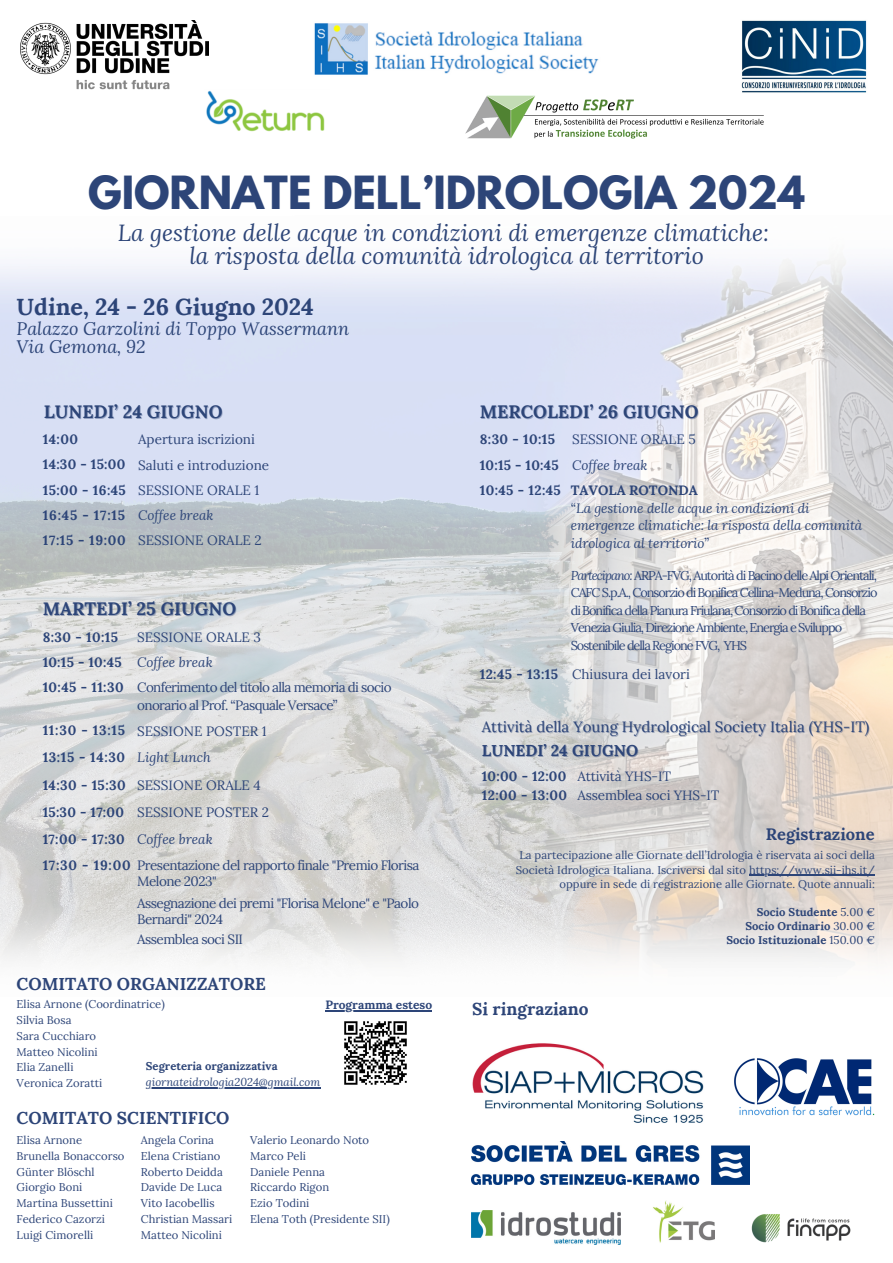
<style>
.page{position:relative;width:893px;height:1263px;background:#fff}
.page>*{position:absolute;margin:0;border:0;box-sizing:border-box;transform-origin:0 0}
.t1{font:700 40.5px "League Spartan";color:#2d4578}
.t2{font:italic 23.25px/23.1px "Lora";color:#2d4578;text-align:center}
.t3{font:700 23.25px "Lora";color:#2d4578}
.t4{font:700 18px "Lora";color:#2d4578}
.t5{font:italic 18px/18.6px "Lora";color:#2d4578}
.t6{font:700 17.25px "Lora";color:#2d4578}
.t7{font:700 16.5px "Lora";color:#2d4578}
.t8{font:700 15.75px "Lora";color:#2d4578}
.t9{font:15px "Lora";color:#2d4578}
.t10{font:700 13.5px "Lora";letter-spacing:.03em;color:#2d4578}
.t11{font:13.5px/18.6px "Lora";letter-spacing:-.04em;color:#2d4578}
.t12{font:italic 13.5px/17.6px "Lora";letter-spacing:-.01em;color:#2d4578}
.t13{font:13.5px "Lora";color:#2d4578}
.t14{font:13.5px "Lora";letter-spacing:-.01em;color:#2d4578}
.t15{font:12.75px/17.4px "Lora";letter-spacing:-.08em;color:#2d4578}
.t16{font:700 12px "Lora";color:#2d4578}
.t17{font:11.25px/14.1px "Lora";color:#2d4578;text-align:center}
.t18{font:700 11.25px "Lora";color:#2d4578}
.t19{font:italic 11.25px "Lora";color:#2d4578}
.s1{font-weight:700;font-style:normal}
.s2{font-style:normal}
.s3{font-style:italic}
.s4{font-weight:400}
</style>
<div class="page">
<img style="left:20px;top:21px;width:188px;height:69px">
<img style="left:314px;top:23px;width:285px;height:52px">
<img style="left:741px;top:20px;width:126px;height:73px">
<img style="left:0;top:259px;width:893px;height:704px">
<img style="left:465px;top:95px;width:299px;height:44px">
<img style="left:204px;top:89px;width:121px;height:43px">
<hr style="left:749px;top:875px;width:126px;height:1px;background:#2d4578">
<img style="left:734px;top:1058px;width:141px;height:58px">
<img style="left:471px;top:1141px;width:279px;height:44px">
<img style="left:751px;top:1214px;width:100px;height:29px">
<img style="left:653px;top:1200px;width:61px;height:43px">
<img style="left:471px;top:1210px;width:149px;height:34px">
<img style="left:472px;top:1043px;width:232px;height:80px">
<img style="left:344px;top:1021px;width:63px;height:64px">
<hr style="left:146px;top:1087px;width:174px;height:1px;background:#2d4578">
<hr style="left:325px;top:1010px;width:107px;height:1px;background:#2d4578">
<p class="t1" style="left:88px;top:173px;width:718px">GIORNATE DELL’IDROLOGIA 2024</p>
<p class="t2" style="left:118px;top:221px;width:653px">La gestione delle acque in condizioni di emergenze climatiche: la risposta della comunità idrologica al territorio</p>
<p class="t3" style="left:17px;top:292px;width:299px">Udine, 24 - 26 Giugno 2024</p>
<p class="t5" style="left:17px;top:319px;width:334px">Palazzo Garzolini di Toppo Wassermann<br>Via Gemona, 92</p>
<h3 class="t4" style="left:44px;top:400px;width:180px">LUNEDI’ 24 GIUGNO</h3>
<h2 class="t10" style="left:43px;top:430px;width:37px">14:00</h2>
<h6 class="t13" style="left:138px;top:431px;width:118px">Apertura iscrizioni</h6>
<p class="t10" style="left:43px;top:456px;width:84px">14:30 - 15:00</p>
<h4 class="t13" style="left:138px;top:456px;width:132px">Saluti e introduzione</h4>
<p class="t10" style="left:43px;top:481px;width:84px">15:00 - 16:45</p>
<p class="t13" style="left:138px;top:481px;width:123px">SESSIONE ORALE 1</p>
<p class="t10" style="left:43px;top:506px;width:84px">16:45 - 17:15</p>
<p class="t12" style="left:138px;top:506px;width:77px">Coffee break</p>
<p class="t10" style="left:43px;top:532px;width:84px">17:15 - 19:00</p>
<p class="t13" style="left:138px;top:532px;width:125px">SESSIONE ORALE 2</p>
<p class="t4" style="left:43px;top:597px;width:195px">MARTEDI’ 25 GIUGNO</p>
<p class="t10" style="left:43px;top:628px;width:77px">8:30 - 10:15</p>
<p class="t13" style="left:137px;top:628px;width:125px">SESSIONE ORALE 3</p>
<p class="t10" style="left:43px;top:653px;width:80px">10:15 - 10:45</p>
<p class="t12" style="left:137px;top:653px;width:77px">Coffee break</p>
<p class="t10" style="left:43px;top:678px;width:82px">10:45 - 11:30</p>
<p class="t11" style="left:137px;top:677px;width:256px">Conferimento del titolo alla memoria di socio onorario al Prof. “Pasquale Versace”</p>
<p class="t10" style="left:43px;top:721px;width:84px">11:30 - 13:15</p>
<p class="t10" style="left:43px;top:748px;width:84px">13:15 - 14:30</p>
<p class="t12" style="left:137px;top:747px;width:75px">Light Lunch</p>
<p class="t13" style="left:137px;top:722px;width:131px">SESSIONE POSTER 1</p>
<p class="t10" style="left:43px;top:777px;width:84px">14:30 - 15:30</p>
<p class="t13" style="left:137px;top:777px;width:125px">SESSIONE ORALE 4</p>
<p class="t10" style="left:43px;top:803px;width:83px">15:30 - 17:00</p>
<p class="t13" style="left:137px;top:803px;width:133px">SESSIONE POSTER 2</p>
<p class="t10" style="left:43px;top:831px;width:83px">17:00 - 17:30</p>
<p class="t12" style="left:137px;top:830px;width:77px">Coffee break</p>
<p class="t10" style="left:43px;top:857px;width:89px">17:30 - 19:00</p>
<h4 class="t11" style="left:137px;top:857px;width:284px;line-height:15.9px">Presentazione del rapporto finale "Premio Florisa<br>Melone 2023"</h4>
<p class="t11" style="left:137px;top:895px;width:283px;line-height:16px">Assegnazione dei premi "Florisa Melone" e "Paolo<br>Bernardi" 2024</p>
<p class="t11" style="left:137px;top:929px;width:107px">Assemblea soci SII</p>
<p class="t6" style="left:17px;top:972px;width:251px">COMITATO ORGANIZZATORE</p>
<p class="t17" style="left:17px;top:997px;width:150px">Elisa Arnone (Coordinatrice)</p>
<p class="t17" style="left:17px;top:1013px;width:56px">Silvia Bosa</p>
<p class="t17" style="left:17px;top:1029px;width:81px">Sara Cucchiaro</p>
<h4 class="t17" style="left:17px;top:1044px;width:82px">Matteo Nicolini</h4>
<h5 class="t17" style="left:17px;top:1060px;width:58px">Elia Zanelli</h5>
<p class="t17" style="left:17px;top:1076px;width:87px">Veronica Zoratti</p>
<p class="t16" style="left:325px;top:997px;width:108px">Programma esteso</p>
<p class="t18" style="left:146px;top:1058px;width:133px">Segreteria organizzativa</p>
<p class="t19" style="left:146px;top:1074px;width:176px">giornateidrologia2024@gmail.com</p>
<p class="t6" style="left:17px;top:1107px;width:214px">COMITATO SCIENTIFICO</p>
<p class="t17" style="left:17px;top:1133px;width:67px">Elisa Arnone</p>
<p class="t17" style="left:17px;top:1148px;width:109px">Brunella Bonaccorso</p>
<p class="t17" style="left:17px;top:1164px;width:80px">Günter Blöschl</p>
<p class="t17" style="left:17px;top:1180px;width:67px">Giorgio Boni</p>
<p class="t17" style="left:17px;top:1196px;width:98px">Martina Bussettini</p>
<p class="t17" style="left:17px;top:1211px;width:90px">Federico Cazorzi</p>
<p class="t17" style="left:17px;top:1227px;width:78px">Luigi Cimorelli</p>
<p class="t17" style="left:141px;top:1133px;width:75px">Angela Corina</p>
<p class="t17" style="left:141px;top:1148px;width:81px">Elena Cristiano</p>
<p class="t17" style="left:141px;top:1164px;width:83px">Roberto Deidda</p>
<p class="t17" style="left:141px;top:1180px;width:83px">Davide De Luca</p>
<p class="t17" style="left:141px;top:1196px;width:75px">Vito Iacobellis</p>
<p class="t17" style="left:141px;top:1211px;width:93px">Christian Massari</p>
<p class="t17" style="left:141px;top:1227px;width:82px">Matteo Nicolini</p>
<p class="t17" style="left:250px;top:1133px;width:120px">Valerio Leonardo Noto</p>
<p class="t17" style="left:250px;top:1148px;width:57px">Marco Peli</p>
<p class="t17" style="left:250px;top:1164px;width:76px">Daniele Penna</p>
<p class="t17" style="left:250px;top:1180px;width:80px">Riccardo Rigon</p>
<p class="t17" style="left:250px;top:1196px;width:61px">Ezio Todini</p>
<p class="t17" style="left:250px;top:1211px;width:141px">Elena Toth (Presidente SII)</p>
<p class="t4" style="left:480px;top:400px;width:220px">MERCOLEDI’ 26 GIUGNO</p>
<p class="t10" style="left:480px;top:431px;width:77px">8:30 - 10:15</p>
<p class="t13" style="left:572px;top:431px;width:125px">SESSIONE ORALE 5</p>
<p class="t10" style="left:480px;top:456px;width:80px">10:15 - 10:45</p>
<p class="t12" style="left:572px;top:456px;width:77px">Coffee break</p>
<p class="t10" style="left:480px;top:481px;width:83px">10:45 - 12:45</p>
<p class="t12" style="left:571px;top:481px;width:293px"><span class="s1">TAVOLA ROTONDA<br></span><span class="s2">“</span>La gestione delle acque in condizioni di emergenze climatiche: la risposta della comunità idrologica al territorio<span class="s2">”</span></p>
<p class="t15" style="left:571px;top:566px;width:308px"><span class="s3">Partecipano:</span> ARPA-FVG, Autorità di Bacino delle Alpi Orientali, CAFC S.p.A., Consorzio di Bonifica Cellina-Meduna, Consorzio di Bonifica della Pianura Friulana, Consorzio di Bonifica della Venezia Giulia, Direzione Ambiente, Energia e Sviluppo Sostenibile della Regione FVG, YHS</p>
<p class="t10" style="left:480px;top:665px;width:80px">12:45 - 13:15</p>
<p class="t13" style="left:572px;top:665px;width:119px">Chiusura dei lavori</p>
<p class="t9" style="left:482px;top:717px;width:389px">Attività della Young Hydrological Society Italia (YHS-IT)</p>
<p class="t8" style="left:482px;top:740px;width:158px">LUNEDI’ 24 GIUGNO</p>
<p class="t10" style="left:482px;top:767px;width:86px">10:00 - 12:00</p>
<p class="t14" style="left:577px;top:767px;width:95px">Attività YHS-IT</p>
<h5 class="t10" style="left:482px;top:786px;width:87px">12:00 - 13:00</h5>
<p class="t14" style="left:577px;top:786px;width:144px">Assemblea soci YHS-IT</p>
<p class="t7" style="left:766px;top:823px;width:110px">Registrazione</p>
<p class="t17" style="left:516px;top:848px;width:360px">La partecipazione alle Giornate dell’Idrologia è riservata ai soci della<br>Società Idrologica Italiana. Iscriversi dal sito https://www.sii-ihs.it/</p>
<h4 class="t17" style="left:559px;top:876px;width:317px">oppure in sede di registrazione alle Giornate. Quote annuali:</h4>
<h4 class="t18" style="left:756px;top:904px;width:120px">Socio Studente <span class="s4">5.00 €</span></h4>
<p class="t18" style="left:745px;top:918px;width:131px">Socio Ordinario <span class="s4">30.00 €</span></p>
<p class="t18" style="left:726px;top:932px;width:150px">Socio Istituzionale <span class="s4">150.00 €</span></p>
<p class="t6" style="left:472px;top:998px;width:118px">Si ringraziano</p>
</div>
